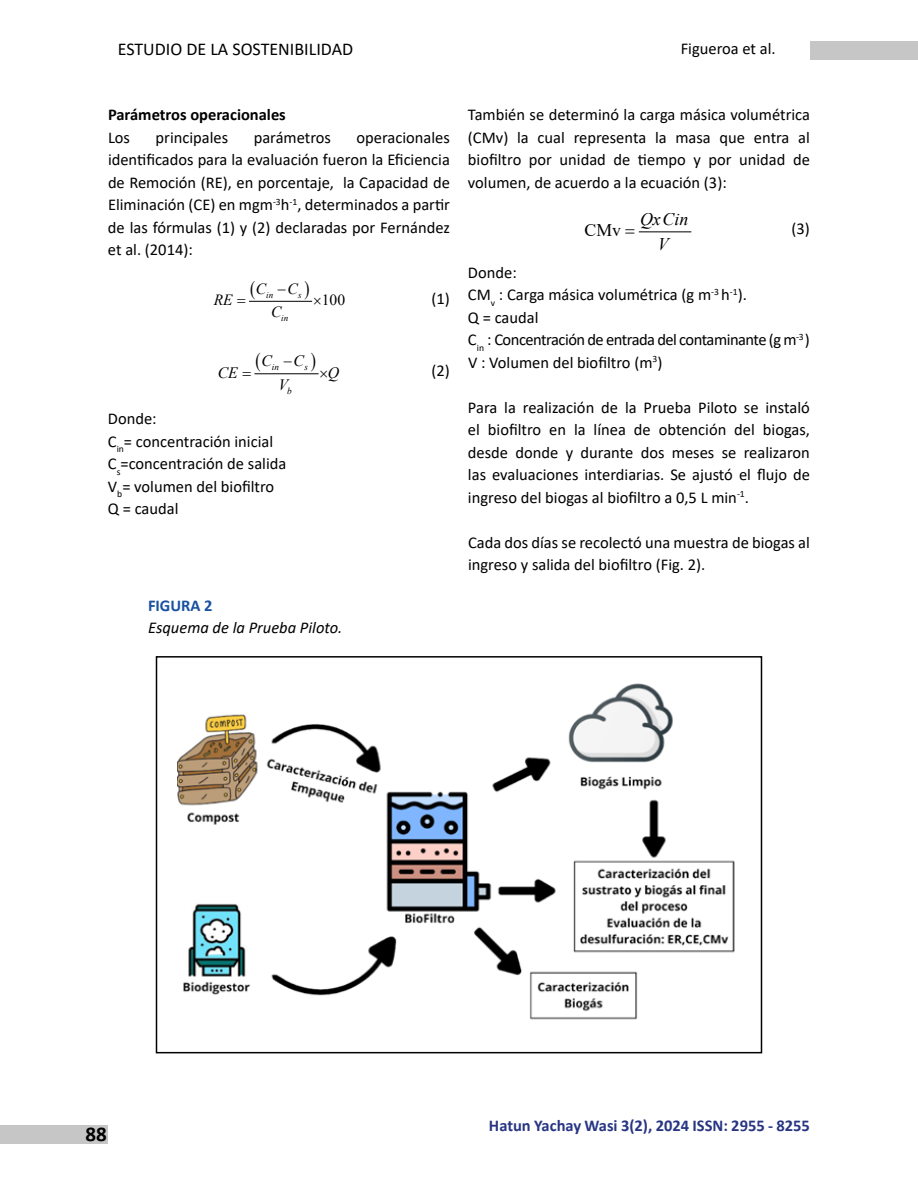
<style>
.page{position:relative;width:918px;height:1188px;background:#fff}
.page>*{position:absolute;margin:0;border:0;box-sizing:border-box;transform-origin:0 0}
.t1{font:700 21px "Calibri";color:#000}
.t2{font:18px "Calibri";color:#000}
.t3{font:italic 17.7px/25px "Times New Roman";letter-spacing:.005em;color:#000;text-align:center}
.t4{font:17.7px "Times New Roman";color:#000}
.t5{font:16.5px/22.5px "Calibri";color:#000;text-align:justify}
.t6{font:700 16.5px "Calibri";color:#283583}
.t7{font:italic 16.5px "Calibri";color:#000}
.t8{font:700 16.5px "Calibri";color:#000}
.t9{font:700 16.5px "Calibri";color:#19519f}
.t10{font:italic 15.75px "Times New Roman";color:#000}
.t11{font:italic 15.6px "Times New Roman";color:#000}
.t12{font:15.6px "Times New Roman";color:#000}
.t13{font:italic 9.15px "Times New Roman";color:#000}
.t14{font:italic 9px "Times New Roman";color:#000}
</style>
<div class="page">
<div style="left:0;top:1125px;width:108px;height:19px;background:#c6c6c6"></div>
<div style="left:810px;top:41px;width:108px;height:19px;background:#c6c6c6"></div>
<hr style="left:250px;top:301px;width:62px;height:1px;background:#000">
<hr style="left:255px;top:373px;width:63px;height:1px;background:#000">
<hr style="left:639px;top:231px;width:52px;height:1px;background:#000">
<img style="left:178px;top:683px;width:557px;height:337px">
<div style="left:156px;top:656px;width:606px;height:397px;border:2px solid #000"></div>
<svg style="left:305px;top:300px;width:8px;height:2px"></svg>
<svg style="left:254px;top:373px;width:6px;height:2px"></svg>
<p class="t2" style="left:118px;top:36px;width:237px">ESTUDIO DE LA SOSTENIBILIDAD</p>
<p class="t5" style="left:681px;top:36px;width:97px">Figueroa et al.</p>
<p class="t8" style="left:108px;top:103px;width:179px">Parámetros operacionales</p>
<p class="t5" style="left:108px;top:126px;width:24px">Los</p>
<p class="t5" style="left:156px;top:126px;width:74px">principales</p>
<p class="t5" style="left:254px;top:126px;width:79px">parámetros</p>
<p class="t5" style="left:108px;top:126px;width:344px;text-indent:249px">operacionales identificados para la evaluación fueron la Eficiencia de Remoción (RE), en porcentaje, la Capacidad de Eliminación (CE) en mgm<sup>-3</sup>h<sup>-1</sup>, determinados a partir de las fórmulas (1) y (2) declaradas por Fernández et al. (2014):</p>
<p class="t11" style="left:214px;top:289px;width:20px">RE</p>
<p class="t11" style="left:256px;top:278px;width:12px">C</p>
<p class="t11" style="left:278px;top:278px;width:22px">−C</p>
<p class="t14" style="left:266px;top:289px;width:9px">in</p>
<p class="t14" style="left:298px;top:289px;width:5px">s</p>
<p class="t14" style="left:281px;top:312px;width:9px">in</p>
<p class="t11" style="left:271px;top:301px;width:12px">C</p>
<p class="t12" style="left:322px;top:289px;width:25px">100</p>
<p class="t10" style="left:262px;top:350px;width:12px">C</p>
<p class="t10" style="left:283px;top:350px;width:22px">−C</p>
<p class="t13" style="left:272px;top:361px;width:9px">in</p>
<p class="t13" style="left:304px;top:361px;width:5px">s</p>
<p class="t13" style="left:287px;top:385px;width:6px">b</p>
<p class="t10" style="left:218px;top:362px;width:22px">CE</p>
<p class="t10" style="left:328px;top:362px;width:13px">Q</p>
<p class="t10" style="left:278px;top:374px;width:11px">V</p>
<p class="t5" style="left:108px;top:407px;width:180px;text-align:left">Donde:<br>C<sub>in</sub>= concentración inicial<br>C<sub>s</sub>=concentración de salida<br>V<sub>b</sub>= volumen del biofiltro<br>Q = caudal</p>
<p class="t9" style="left:148px;top:593px;width:66px">FIGURA 2</p>
<p class="t7" style="left:148px;top:616px;width:196px">Esquema de la Prueba Piloto.</p>
<p class="t5" style="left:432px;top:287px;width:20px">(1)</p>
<p class="t5" style="left:432px;top:359px;width:20px">(2)</p>
<p class="t5" style="left:468px;top:103px;width:344px">También se determinó la carga másica volumétrica (CMv) la cual representa la masa que entra al biofiltro por unidad de tiempo y por unidad de volumen, de acuerdo a la ecuación (3):</p>
<p class="t4" style="left:584px;top:218px;width:38px">CMv</p>
<p class="t3" style="left:640px;top:206px;width:50px">QxCin<br>V</p>
<p class="t5" style="left:792px;top:217px;width:20px">(3)</p>
<p class="t5" style="left:468px;top:261px;width:344px;text-align:left">Donde:<br>CM<sub>v</sub> : Carga másica volumétrica (g m<sup>-3</sup> h<sup>-1</sup>).<br>Q = caudal<br>C<sub>in</sub> : Concentración de entrada del contaminante (g m<sup>-3</sup> )<br>V : Volumen del biofiltro (m<sup>3</sup>)</p>
<p class="t5" style="left:468px;top:396px;width:344px">Para la realización de la Prueba Piloto se instaló el biofiltro en la línea de obtención del biogas, desde donde y durante dos meses se realizaron las evaluaciones interdiarias. Se ajustó el flujo de ingreso del biogas al biofiltro a 0,5 L min<sup>-1</sup>.</p>
<p class="t5" style="left:468px;top:531px;width:343px">Cada dos días se recolectó una muestra de biogas al ingreso y salida del biofiltro (Fig. 2).</p>
<p class="t1" style="left:86px;top:1119px;width:23px">88</p>
<p class="t6" style="left:489px;top:1114px;width:323px">Hatun Yachay Wasi 3(2), 2024 ISSN: 2955 - 8255</p>
</div>
